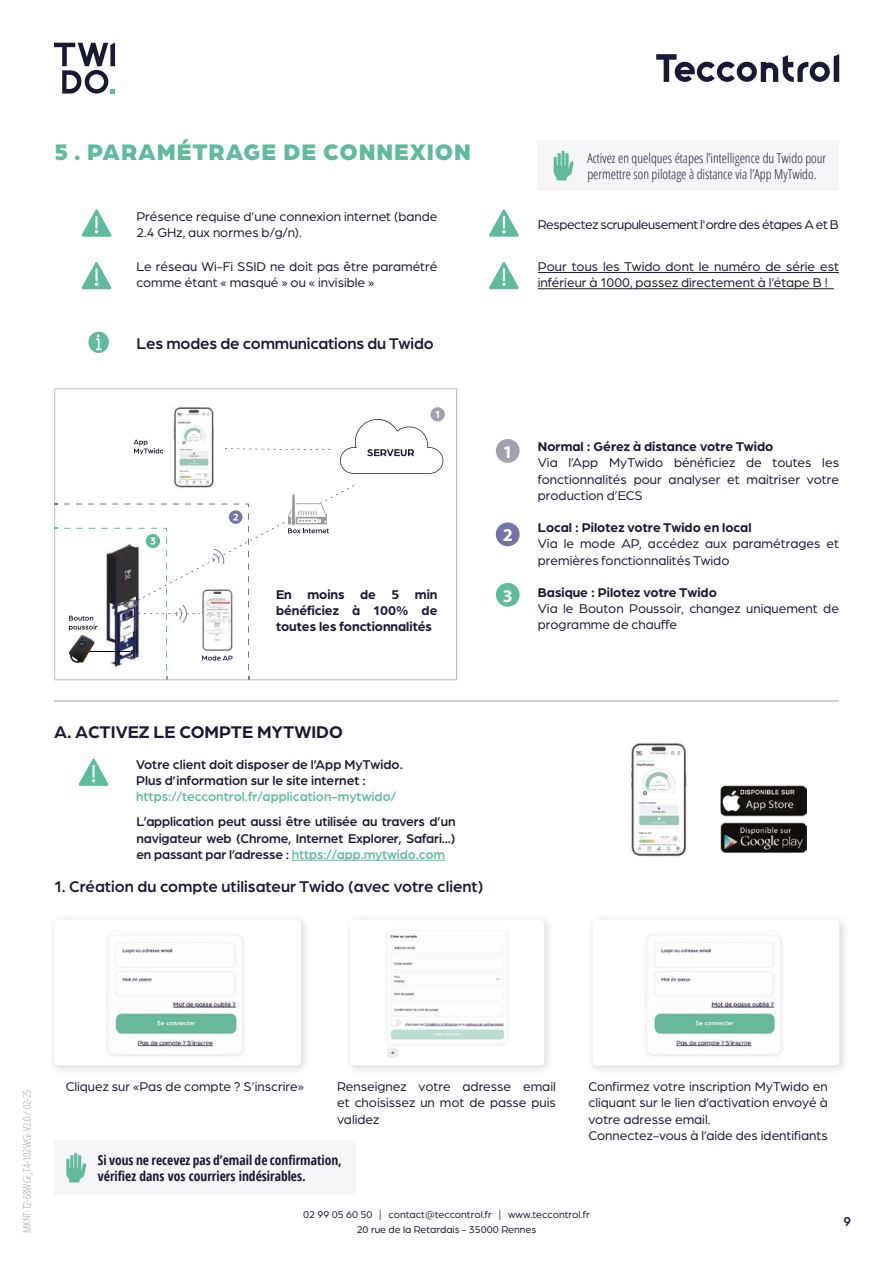
<style>
.page{position:relative;width:893px;height:1263px;background:#fff}
.page>*{position:absolute;margin:0;border:0;box-sizing:border-box;transform-origin:0 0}
.t1{font:900 24px "Arboria";letter-spacing:.04em;color:#60bb9d}
.t2{font:700 18px "Arboria";color:#181a33}
.t3{font:700 18px "Myriad Pro";color:#fff}
.t4{font:500 16.5px "Arboria";letter-spacing:-.005em;color:#181a33}
.t5{font:13.5px/16.2px "Arboria";color:#181a33}
.t6{font:500 13.5px/16.2px "Arboria";color:#181a33}
.t7{font:700 13.5px/16.2px "Arboria";color:#181a33;text-align:justify}
.t8{font:300 condensed 13.5px/16.2px "Open Sans";color:#181a33}
.t9{font:700 condensed 13.5px/16.2px "Open Sans";color:#181a33}
.t10{font:13.5px "Arboria";letter-spacing:-.03em;color:#181a33}
.t11{font:500 13.5px "Arboria";color:#60bb9d}
.t12{font:10.5px/15px "Arboria";color:#181a33;text-align:center}
.t13{font:300 condensed 10.5px "Open Sans";color:#a5a0af}
.s1{color:#60bb9d}
</style>
<div class="page">
<svg style="left:54px;top:43px;width:61px;height:51px"></svg>
<svg style="left:656px;top:54px;width:183px;height:28px"></svg>
<svg style="left:54px;top:388px;width:403px;height:292px"></svg>
<img style="left:164px;top:400px;width:61px;height:93px">
<svg style="left:340px;top:411px;width:103px;height:63px"></svg>
<img style="left:720px;top:785px;width:87px;height:31px">
<img style="left:720px;top:822px;width:87px;height:30px">
<img style="left:631px;top:743px;width:56px;height:114px">
<div style="left:54px;top:1140px;width:301px;height:55px;background:#f6f5f7"></div>
<div style="left:538px;top:140px;width:301px;height:51px;background:#f6f5f7"></div>
<hr style="left:538px;top:272px;width:301px;height:1px;background:#181a33">
<hr style="left:538px;top:288px;width:296px;height:1px;background:#181a33">
<div style="left:496px;top:439px;width:24px;height:24px;background:#a5a0af;border-radius:50%"></div>
<div style="left:496px;top:522px;width:24px;height:24px;background:#7373ab;border-radius:50%"></div>
<div style="left:496px;top:583px;width:24px;height:24px;background:#60bb9d;border-radius:50%"></div>
<svg style="left:81px;top:209px;width:31px;height:28px"></svg>
<svg style="left:81px;top:262px;width:31px;height:27px"></svg>
<svg style="left:489px;top:209px;width:30px;height:28px"></svg>
<svg style="left:489px;top:262px;width:30px;height:27px"></svg>
<svg style="left:78px;top:758px;width:31px;height:28px"></svg>
<svg style="left:554px;top:151px;width:20px;height:29px"></svg>
<svg style="left:66px;top:1153px;width:20px;height:29px"></svg>
<svg style="left:88px;top:332px;width:21px;height:21px"></svg>
<hr style="left:54px;top:701px;width:785px;height:1px;background:#a5a0af">
<hr style="left:292px;top:860px;width:153px;height:1px;background:#60bb9d">
<div style="left:343px;top:913px;width:212px;height:163px;background:#333232;opacity:.2"></div>
<img style="left:350px;top:920px;width:194px;height:145px">
<div style="left:48px;top:913px;width:264px;height:163px;background:#333232;opacity:.2"></div>
<img style="left:54px;top:920px;width:247px;height:145px">
<div style="left:586px;top:913px;width:264px;height:163px;background:#333232;opacity:.2"></div>
<img style="left:593px;top:920px;width:246px;height:145px">
<h1 class="t1" style="left:54px;top:135px;width:418px">5 . PARAMÉTRAGE DE CONNEXION</h1>
<p class="t5" style="left:136px;top:207px;width:303px">Présence requise d’une connexion internet (bande<br>2.4 GHz, aux normes b/g/n).</p>
<p class="t5" style="left:136px;top:258px;width:303px">Le réseau Wi-Fi SSID ne doit pas être paramétré comme étant « masqué » ou « invisible »</p>
<p class="t4" style="left:136px;top:332px;width:299px">Les modes de communications du Twido</p>
<p class="t8" style="left:587px;top:149px;width:240px">Activez en quelques étapes l’intelligence du Twido pour permettre son pilotage à distance via l’App MyTwido.</p>
<p class="t10" style="left:538px;top:215px;width:303px">Respectez scrupuleusement l'ordre des étapes A et B</p>
<p class="t5" style="left:538px;top:258px;width:303px">Pour tous les Twido dont le numéro de série est inférieur à 1000, passez directement à l’étape B !</p>
<p class="t7" style="left:276px;top:586px;width:163px">En moins de 5 min bénéficiez à 100% de toutes les fonctionnalités</p>
<h2 class="t3" style="left:503px;top:440px;width:11px">1</h2>
<h2 class="t3" style="left:503px;top:523px;width:11px">2</h2>
<h2 class="t3" style="left:503px;top:584px;width:11px">3</h2>
<p class="t7" style="left:538px;top:438px;width:237px">Normal : Gérez à distance votre Twido</p>
<p class="t5" style="left:538px;top:454px;width:303px;text-align:justify">Via l’App MyTwido bénéficiez de toutes les fonctionnalités pour analyser et maitriser votre production d’ECS</p>
<p class="t7" style="left:538px;top:519px;width:215px">Local : Pilotez votre Twido en local</p>
<p class="t5" style="left:538px;top:535px;width:303px">Via le mode AP, accédez aux paramétrages et premières fonctionnalités Twido</p>
<p class="t7" style="left:538px;top:584px;width:180px">Basique : Pilotez votre Twido</p>
<p class="t5" style="left:538px;top:600px;width:303px">Via le Bouton Poussoir, changez uniquement de programme de chauffe</p>
<h2 class="t2" style="left:54px;top:720px;width:290px">A. ACTIVEZ LE COMPTE MYTWIDO</h2>
<p class="t6" style="left:136px;top:755px;width:268px">Votre client doit disposer de l’App MyTwido.<br>Plus d’information sur le site internet :</p>
<p class="t11" style="left:136px;top:787px;width:261px">https://teccontrol.fr/application-mytwido/</p>
<p class="t6" style="left:136px;top:813px;width:321px;text-align:justify">L’application peut aussi être utilisée au travers d’un navigateur web (Chrome, Internet Explorer, Safari...) en passant par l’adresse : <span class="s1">https://app.mytwido.com</span></p>
<p class="t4" style="left:54px;top:876px;width:431px">1. Création du compte utilisateur Twido (avec votre client)</p>
<p class="t13" style="left:20px;top:1233px;width:145px;rotate:-90deg">MKNT-T2-68WGi_T4-102WGi-V2.0 / 02-25</p>
<p class="t5" style="left:66px;top:1078px;width:240px">Cliquez sur «Pas de compte ? S’inscrire»</p>
<p class="t5" style="left:337px;top:1078px;width:220px;text-align:justify">Renseignez votre adresse email et choisissez un mot de passe puis validez</p>
<p class="t5" style="left:588px;top:1078px;width:241px">Confirmez votre inscription MyTwido en cliquant sur le lien d’activation envoyé à votre adresse email.<br>Connectez-vous à l’aide des identifiants</p>
<p class="t9" style="left:98px;top:1151px;width:246px">Si vous ne recevez pas d’email de confirmation, vérifiez dans vos courriers indésirables.</p>
<p class="t12" style="left:303px;top:1206px;width:288px">02 99 05 60 50 | contact@teccontrol.fr | www.teccontrol.fr<br>20 rue de la Retardais - 35000 Rennes</p>
<p class="t6" style="left:844px;top:1213px;width:9px">9</p>
</div>
